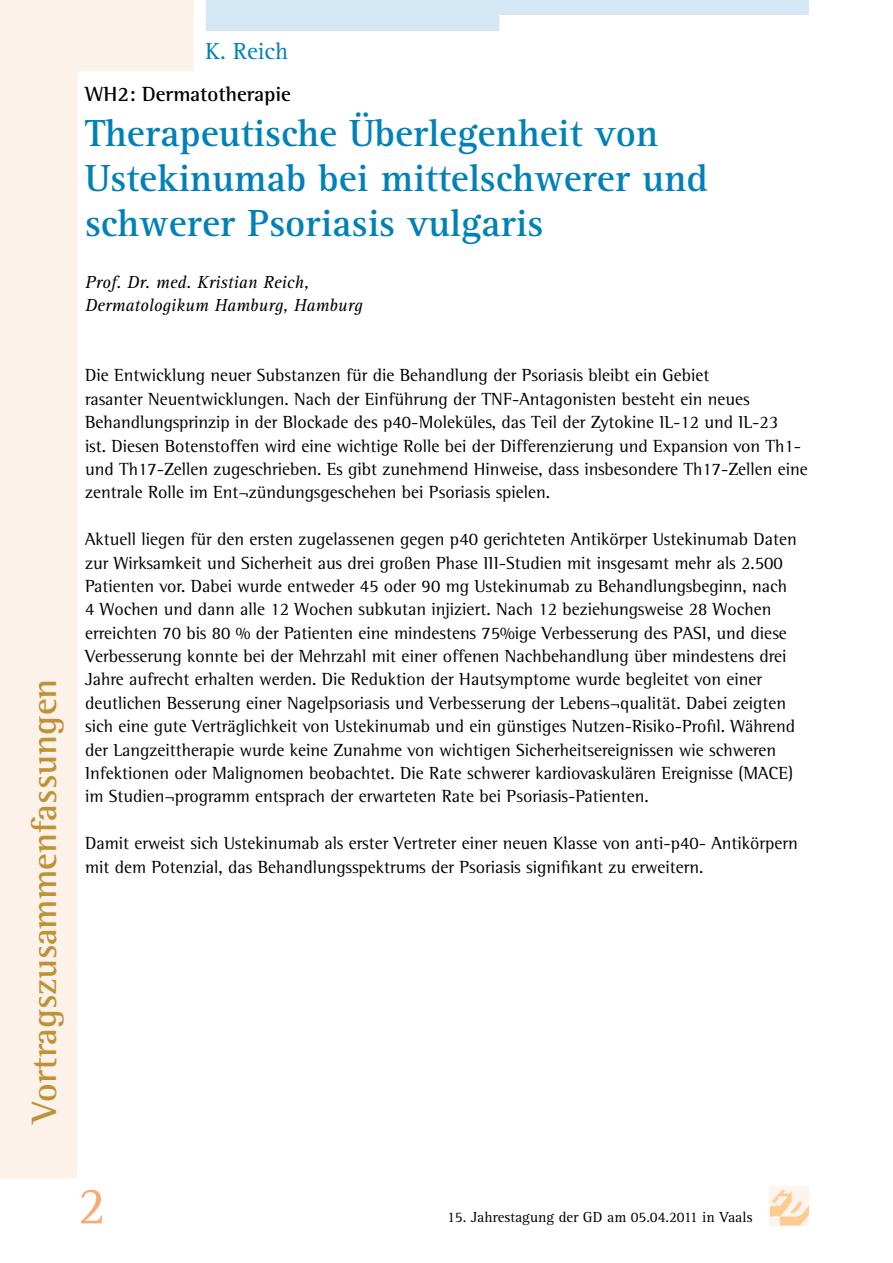
<style>
.page{position:relative;width:893px;height:1263px;background:#fff}
.page>*{position:absolute;margin:0;border:0;box-sizing:border-box;transform-origin:0 0}
.t1{font:54px "Agfa Rotis Serif";color:#f5ab75}
.t2{font:700 39px/45px "Agfa Rotis Serif";color:#0081b8}
.t3{font:700 36px "Agfa Rotis Semi Serif";color:#be9237}
.t4{font:24px "Agfa Rotis Serif";color:#0081b8}
.t5{font:700 21px "Agfa Rotis Semi Serif";color:#000}
.t6{font:18px/23.4px "Agfa Rotis Semi Serif";color:#000}
.t7{font:italic 18px/23.4px "Agfa Rotis Serif";color:#000}
.t8{font:15px "Agfa Rotis Serif";color:#000}
</style>
<div class="page">
<div style="left:770px;top:1186px;width:39px;height:39px;background:#fef4ec"></div>
<svg style="left:770px;top:1190px;width:39px;height:35px"></svg>
<svg style="left:0;top:0;width:194px;height:1178px"></svg>
<div style="left:0;top:0;width:193px;height:17px;background:#fcf2ea"></div>
<svg style="left:206px;top:0;width:603px;height:31px"></svg>
<h3 class="t4" style="left:205px;top:37px;width:84px">K. Reich</h3>
<p class="t5" style="left:85px;top:81px;width:207px">WH2: Dermatotherapie</p>
<h2 class="t2" style="left:85px;top:111px;width:624px">Therapeutische Überlegenheit von<br>Ustekinumab bei mittelschwerer und schwerer Psoriasis vulgaris</h2>
<p class="t7" style="left:85px;top:271px;width:279px">Prof. Dr. med. Kristian Reich,<br>Dermatologikum Hamburg, Hamburg</p>
<h3 class="t3" style="left:23px;top:1123px;width:445px;rotate:-90deg">Vortragszusammenfassungen</h3>
<p class="t6" style="left:85px;top:364px;width:724px">Die Entwicklung neuer Substanzen für die Behandlung der Psoriasis bleibt ein Gebiet<br>rasanter Neuentwicklungen. Nach der Einführung der TNF-Antagonisten besteht ein neues Behandlungsprinzip in der Blockade des p40-Moleküles, das Teil der Zytokine IL-12 und IL-23<br>ist. Diesen Botenstoffen wird eine wichtige Rolle bei der Differenzierung und Expansion von Th1- und Th17-Zellen zugeschrieben. Es gibt zunehmend Hinweise, dass insbesondere Th17-Zellen eine zentrale Rolle im Ent¬zündungsgeschehen bei Psoriasis spielen.</p>
<p class="t6" style="left:85px;top:527px;width:713px">Aktuell liegen für den ersten zugelassenen gegen p40 gerichteten Antikörper Ustekinumab Daten zur Wirksamkeit und Sicherheit aus drei großen Phase III-Studien mit insgesamt mehr als 2.500<br>Patienten vor. Dabei wurde entweder 45 oder 90 mg Ustekinumab zu Behandlungsbeginn, nach 4 Wochen und dann alle 12 Wochen subkutan injiziert. Nach 12 beziehungsweise 28 Wochen erreichten 70 bis 80 % der Patienten eine mindestens 75%ige Verbesserung des PASI, und diese Verbesserung konnte bei der Mehrzahl mit einer offenen Nachbehandlung über mindestens drei Jahre aufrecht erhalten werden. Die Reduktion der Hautsymptome wurde begleitet von einer deutlichen Besserung einer Nagelpsoriasis und Verbesserung der Lebens¬qualität. Dabei zeigten sich eine gute Verträglichkeit von Ustekinumab und ein günstiges Nutzen-Risiko-Profil. Während der Langzeittherapie wurde keine Zunahme von wichtigen Sicherheitsereignissen wie schweren Infektionen oder Malignomen beobachtet. Die Rate schwerer kardiovaskulären Ereignisse (MACE) im Studien¬programm entsprach der erwarteten Rate bei Psoriasis-Patienten.</p>
<p class="t6" style="left:85px;top:831px;width:714px">Damit erweist sich Ustekinumab als erster Vertreter einer neuen Klasse von anti-p40- Antikörpern mit dem Potenzial, das Behandlungsspektrums der Psoriasis signifikant zu erweitern.</p>
<h1 class="t1" style="left:78px;top:1175px;width:30px">2</h1>
<p class="t8" style="left:447px;top:1208px;width:307px">15. Jahrestagung der GD am 05.04.2011 in Vaals</p>
</div>
